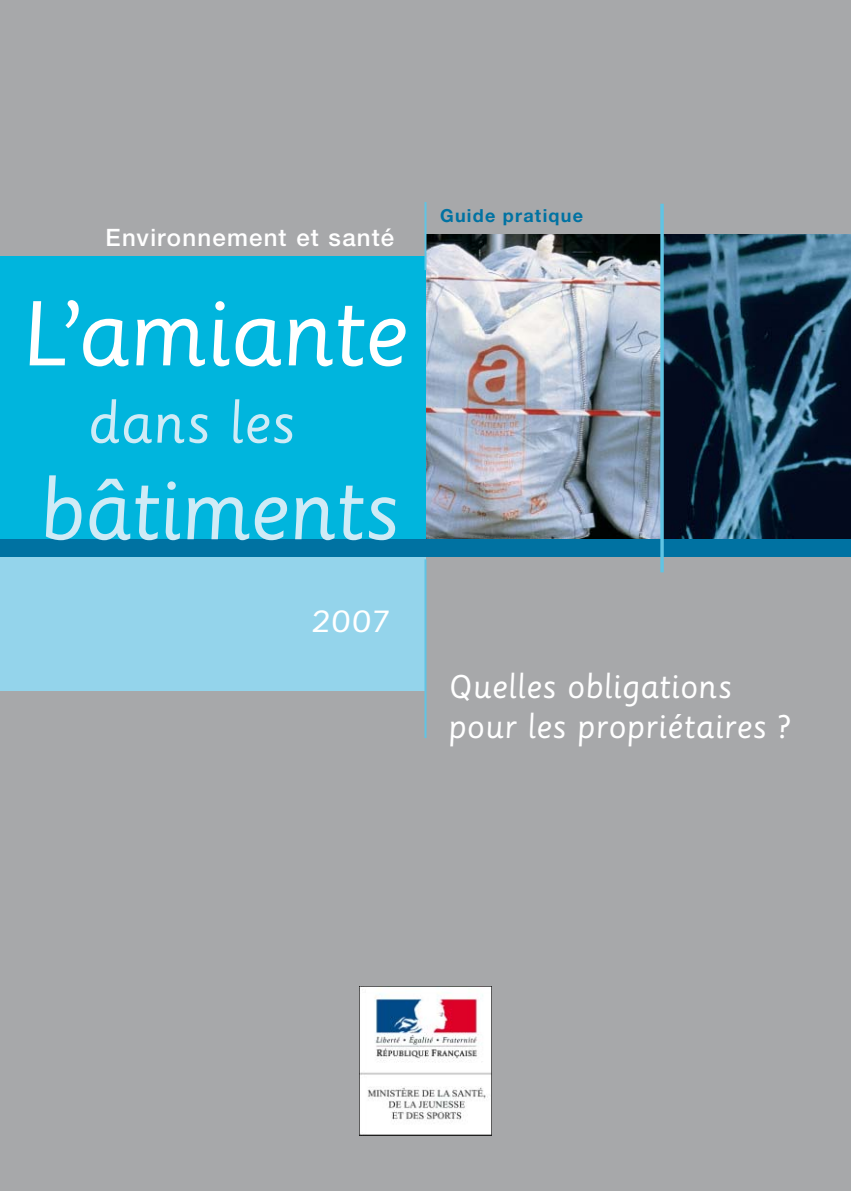
<style>
.page{position:relative;width:851px;height:1191px;background:#fff}
.page>*{position:absolute;margin:0;border:0;box-sizing:border-box;transform-origin:0 0}
.t1{font:89.6px "Sassoon Primary";letter-spacing:-.01em;color:#fff}
.t2{font:80.8px "Sassoon Primary";letter-spacing:-.015em;color:#cfebf6}
.t3{font:54.8px "Sassoon Primary";letter-spacing:.005em;color:#cfebf6}
.t4{font:32px/40px "Sassoon Primary";color:#fff}
.t5{font:29.8px "Sassoon Primary";color:#fff;scale:1.1 1}
.t6{font:500 24px "Helvetica Neue";letter-spacing:.05em;color:#fff}
.t7{font:700 18px "Helvetica Neue";letter-spacing:.07em;color:#0072a2}
</style>
<div class="page">
<div style="left:0;top:0;width:850px;height:1191px;background:#a7a8aa"></div>
<img style="left:425px;top:234px;width:235px;height:305px">
<svg style="left:663px;top:234px;width:187px;height:305px;background:#203d54"></svg>
<div style="left:0;top:256px;width:425px;height:295px;background:#00b5dd"></div>
<div style="left:0;top:556px;width:425px;height:134px;background:#94d4eb"></div>
<div style="left:0;top:539px;width:850px;height:17px;background:#0072a2"></div>
<hr style="left:424px;top:202px;width:2px;height:68px;background:#60c4e4">
<hr style="left:424px;top:559px;width:2px;height:179px;background:#60c4e4">
<hr style="left:660px;top:204px;width:3px;height:368px;background:#60c4e4">
<img style="left:360px;top:986px;width:131px;height:149px">
<p class="t6" style="left:106px;top:228px;width:290px">Environnement et santé</p>
<h1 class="t1" style="left:20px;top:294px;width:390px">L’amiante</h1>
<h3 class="t3" style="left:87px;top:399px;width:209px">dans les</h3>
<h2 class="t2" style="left:39px;top:475px;width:362px">bâtiments</h2>
<p class="t5" style="left:310px;top:608px;width:74px">2007</p>
<p class="t7" style="left:440px;top:209px;width:144px">Guide pratique</p>
<p class="t4" style="left:448px;top:670px;width:343px">Quelles obligations pour les propriétaires ?</p>
</div>
